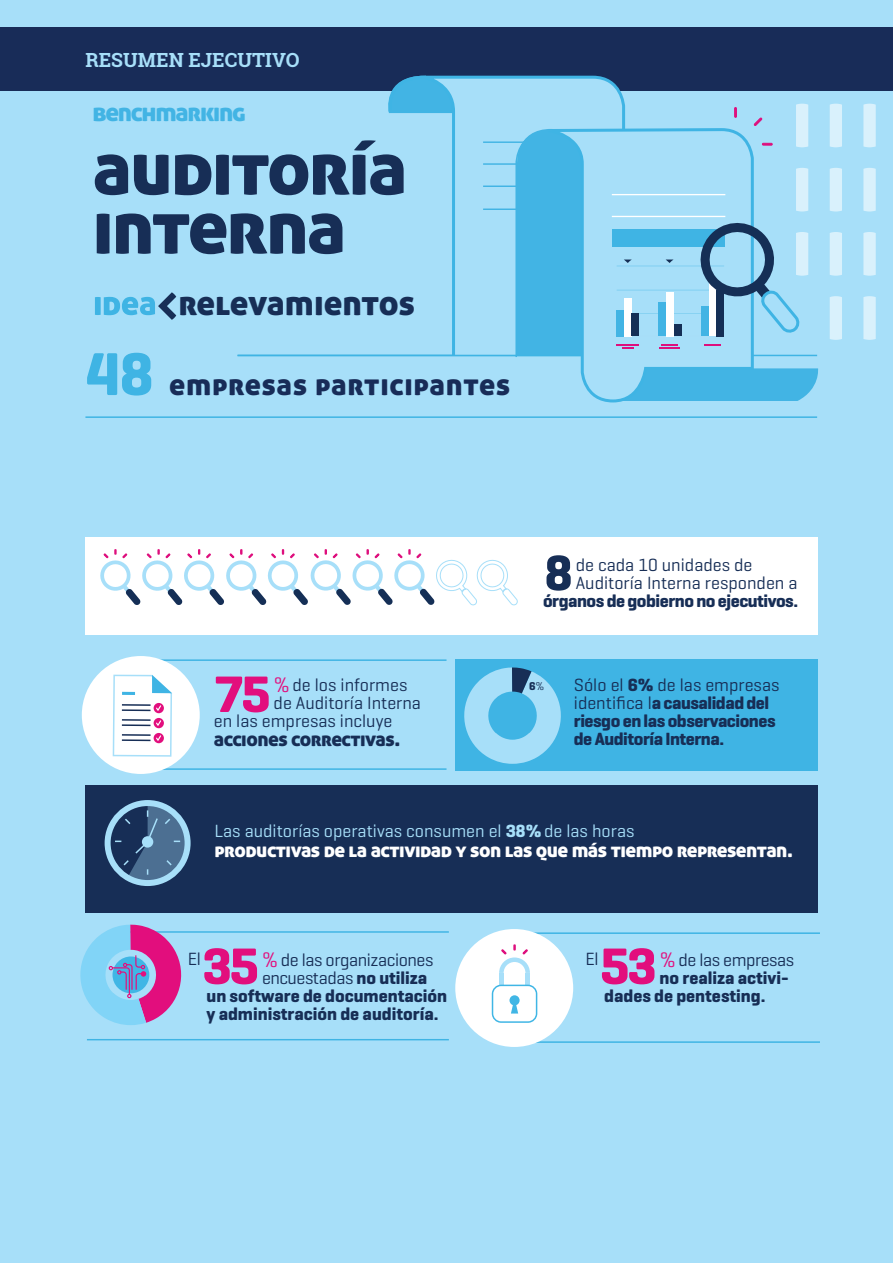
<style>
.page{position:relative;width:893px;height:1263px;background:#a7dff9}
.page>*{position:absolute;margin:0;border:0;box-sizing:border-box;transform-origin:0 0}
.t1{font:75.45px/58.9px "Aller Display";letter-spacing:-.025em;color:#172e56}
.t2{font:700 52.05px "Geogrotesque";color:#e20e7d}
.t3{font:700 50.85px "Geogrotesque";color:#172e56}
.t4{font:34.5px "Aller Display";letter-spacing:-.005em;color:#172e56}
.t5{font:30px "Aller Display";letter-spacing:.025em;color:#182c58}
.t6{font:25.35px "Aller Display";letter-spacing:-.05em;color:#42b4e4}
.t7{font:21.45px "Geogrotesque";color:#e20e7d}
.t8{font:19.95px "Aller Display";letter-spacing:-.025em;color:#fff}
.t9{font:19.95px "Aller Display";letter-spacing:-.025em;color:#172e56}
.t10{font:700 19.5px "Roboto Slab";color:#a7dff9}
.t11{font:700 18px/18px "Geogrotesque";letter-spacing:-.01em;color:#172e56}
.t12{font:18px/18px "Geogrotesque";color:#172e56}
.t13{font:18px "Geogrotesque";letter-spacing:-.025em;color:#172e56}
.t14{font:18px "Geogrotesque";color:#a7dff9}
.t15{font:700 11.55px "Geogrotesque";color:#172e56}
.s1{font-family:"Geogrotesque";font-weight:700;font-size:61.5px;color:#3fb4e4}
.s2{font-weight:400}
.s3{font-weight:700}
</style>
<div class="page">
<div style="left:0;top:27px;width:893px;height:63px;background:#182c58"></div>
<hr style="left:85px;top:416px;width:732px;height:2px;background:#3fb4e4">
<svg style="left:95px;top:292px;width:81px;height:28px"></svg>
<hr style="left:238px;top:355px;width:579px;height:1px;background:#3fb4e4">
<svg style="left:422px;top:75px;width:205px;height:280px"></svg>
<hr style="left:483px;top:141px;width:114px;height:2px;background:#42b4e4">
<hr style="left:483px;top:163px;width:114px;height:2px;background:#42b4e4">
<hr style="left:483px;top:186px;width:114px;height:1px;background:#42b4e4">
<hr style="left:483px;top:209px;width:114px;height:1px;background:#42b4e4">
<svg style="left:755px;top:368px;width:64px;height:33px;background:#4db8e6"></svg>
<svg style="left:580px;top:128px;width:175px;height:275px"></svg>
<hr style="left:612px;top:194px;width:113px;height:1px;background:#fff">
<hr style="left:612px;top:216px;width:113px;height:1px;background:#fff">
<div style="left:612px;top:229px;width:113px;height:18px;background:#3fb4e4"></div>
<svg style="left:705px;top:344px;width:16px;height:2px"></svg>
<hr style="left:617px;top:290px;width:107px;height:1px;background:#3fb4e4">
<hr style="left:617px;top:266px;width:107px;height:1px;background:#3fb4e4">
<hr style="left:617px;top:313px;width:107px;height:1px;background:#3fb4e4">
<hr style="left:617px;top:336px;width:107px;height:1px;background:#a7def8">
<svg style="left:734px;top:107px;width:3px;height:11px"></svg>
<svg style="left:753px;top:117px;width:10px;height:9px"></svg>
<svg style="left:762px;top:143px;width:11px;height:3px"></svg>
<svg style="left:383px;top:75px;width:73px;height:40px"></svg>
<svg style="left:514px;top:128px;width:172px;height:230px"></svg>
<hr style="left:238px;top:355px;width:344px;height:1px;background:#3fb4e4">
<svg style="left:830px;top:168px;width:12px;height:44px"></svg>
<svg style="left:863px;top:168px;width:13px;height:44px"></svg>
<svg style="left:796px;top:168px;width:12px;height:44px"></svg>
<svg style="left:830px;top:104px;width:12px;height:43px"></svg>
<svg style="left:863px;top:104px;width:13px;height:43px"></svg>
<svg style="left:796px;top:104px;width:12px;height:43px"></svg>
<svg style="left:830px;top:232px;width:12px;height:44px"></svg>
<svg style="left:863px;top:232px;width:13px;height:44px"></svg>
<svg style="left:696px;top:218px;width:112px;height:118px"></svg>
<svg style="left:830px;top:296px;width:12px;height:44px"></svg>
<svg style="left:863px;top:296px;width:13px;height:44px"></svg>
<div style="left:85px;top:785px;width:733px;height:127px;background:#172e56"></div>
<hr style="left:140px;top:659px;width:306px;height:2px;background:#3fb4e4">
<hr style="left:140px;top:768px;width:306px;height:2px;background:#3fb4e4">
<div style="left:82px;top:656px;width:118px;height:118px;background:#fff;border-radius:50%"></div>
<div style="left:85px;top:537px;width:733px;height:97px;background:#fff"></div>
<div style="left:456px;top:659px;width:362px;height:112px;background:#3fb4e4"></div>
<svg style="left:113px;top:675px;width:59px;height:82px"></svg>
<svg style="left:100px;top:549px;width:418px;height:57px"></svg>
<svg style="left:464px;top:667px;width:97px;height:97px"></svg>
<hr style="left:115px;top:840px;width:65px;height:2px;background:#a7dff9">
<svg style="left:122px;top:803px;width:62px;height:80px"></svg>
<div style="left:105px;top:800px;width:86px;height:86px;border:6px solid #a7dff9;border-radius:50%"></div>
<hr style="left:123px;top:931px;width:326px;height:2px;background:#3fb4e4">
<hr style="left:87px;top:1039px;width:362px;height:1px;background:#3fb4e4">
<svg style="left:80px;top:925px;width:108px;height:100px"></svg>
<hr style="left:514px;top:932px;width:306px;height:2px;background:#3fb4e4">
<hr style="left:514px;top:1041px;width:306px;height:2px;background:#3fb4e4">
<div style="left:455px;top:929px;width:118px;height:118px;background:#fff;border-radius:50%"></div>
<svg style="left:499px;top:944px;width:31px;height:29px"></svg>
<div style="left:499px;top:973px;width:5px;height:17px;background:#a7dff9"></div>
<div style="left:525px;top:973px;width:5px;height:17px;background:#a7dff9"></div>
<svg style="left:492px;top:985px;width:45px;height:38px"></svg>
<p class="t10" style="left:85px;top:47px;width:216px">RESUMEN EJECUTIVO</p>
<h3 class="t6" style="left:93px;top:96px;width:155px">benchmarking</h3>
<h1 class="t1" style="left:92px;top:137px;width:316px">auditoría interna</h1>
<h3 class="t4" style="left:178px;top:281px;width:238px">relevamientos</h3>
<h3 class="t5" style="left:85px;top:365px;width:426px"><span class="s1">48</span> empresas participantes</h3>
<h2 class="t2" style="left:214px;top:662px;width:58px">75</h2>
<p class="t7" style="left:273px;top:671px;width:18px">%</p>
<p class="t12" style="left:292px;top:675px;width:116px">de los informes</p>
<p class="t12" style="left:274px;top:693px;width:149px">de Auditoría Interna</p>
<p class="t12" style="left:214px;top:711px;width:180px">en las empresas incluye</p>
<p class="t9" style="left:214px;top:726px;width:188px">acciones correctivas.</p>
<h3 class="t3" style="left:544px;top:541px;width:31px">8</h3>
<p class="t12" style="left:576px;top:556px;width:223px">de cada 10 unidades de<br>Auditoría Interna responden a</p>
<p class="t11" style="left:543px;top:592px;width:257px">órganos de gobierno no ejecutivos.</p>
<p class="t15" style="left:529px;top:679px;width:17px">6<span class="s2">%</span></p>
<p class="t11" style="left:574px;top:675px;width:207px"><span class="s2">Sólo el</span> 6% <span class="s2">de las empresas identifica l</span>a causalidad del riesgo en las observaciones de Auditoría Interna.</p>
<p class="t14" style="left:215px;top:820px;width:421px">Las auditorías operativas consumen el <span class="s3">38%</span> de las horas</p>
<p class="t8" style="left:215px;top:837px;width:580px">productivas de la actividad y son las que más tiempo representan.</p>
<h2 class="t2" style="left:202px;top:934px;width:58px">35</h2>
<h2 class="t2" style="left:600px;top:934px;width:58px">53</h2>
<p class="t7" style="left:262px;top:946px;width:18px">%</p>
<p class="t7" style="left:659px;top:946px;width:18px">%</p>
<p class="t12" style="left:188px;top:949px;width:15px">El</p>
<p class="t13" style="left:678px;top:948px;width:117px">de las empresas</p>
<p class="t11" style="left:604px;top:968px;width:186px;text-indent:55px">no realiza activi&shy;dades de pentesting.</p>
<p class="t12" style="left:586px;top:949px;width:15px">El</p>
<p class="t13" style="left:281px;top:948px;width:154px">de las organizaciones</p>
<p class="t13" style="left:262px;top:966px;width:167px">encuestadas <span class="s3">no utiliza</span></p>
<p class="t11" style="left:207px;top:986px;width:242px">un software de documentación</p>
<p class="t11" style="left:207px;top:1004px;width:233px">y administración de auditoría.</p>
</div>
